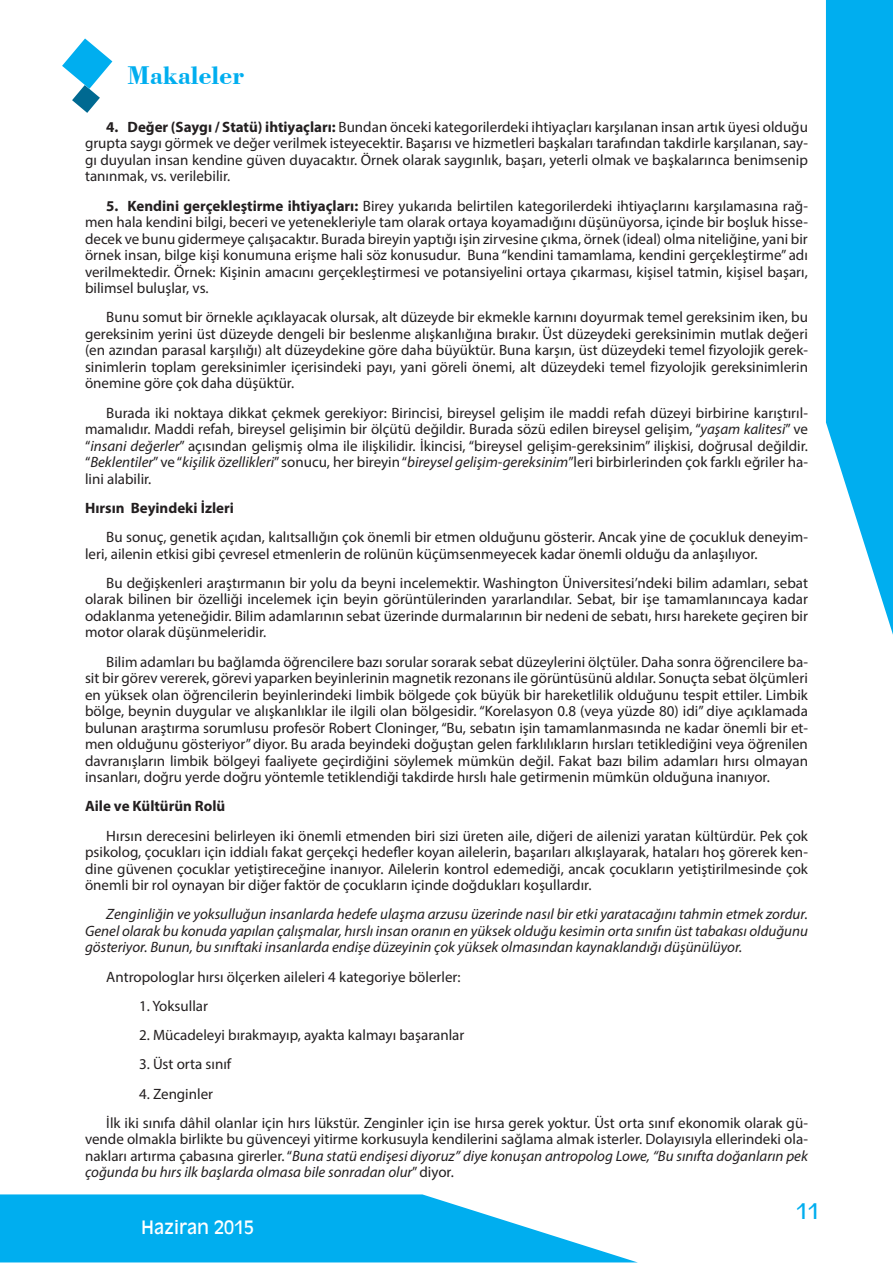
<style>
.page{position:relative;width:893px;height:1263px;background:#fff}
.page>*{position:absolute;margin:0;border:0;box-sizing:border-box;transform-origin:0 0}
.t1{font:700 27px "Bodoni BT";color:#00aeef}
.t2{font:21px "Antique Olive";color:#00aeef}
.t3{font:18px "Antique Olive";color:#fff}
.t4{font:15px/16.5px "Myriad Pro";color:#231f20;text-align:justify}
.t5{font:italic 15px/16.5px "Myriad Pro";color:#231f20;text-align:justify}
.t6{font:700 15px "Myriad Pro";color:#231f20}
.s1{font-weight:700}
.s2{font-style:italic}
</style>
<div class="page">
<svg style="left:826px;top:0;width:67px;height:635px"></svg>
<svg style="left:0;top:1194px;width:636px;height:68px"></svg>
<svg style="left:62px;top:38px;width:50px;height:75px"></svg>
<h1 class="t1" style="left:128px;top:59px;width:118px">Makaleler</h1>
<p class="t4" style="left:85px;top:118px;width:724px;text-indent:21px"><span class="s1">4. Değer (Saygı / Statü) ihtiyaçları:</span> Bundan önceki kategorilerdeki ihtiyaçları karşılanan insan artık üyesi olduğu grupta saygı görmek ve değer verilmek isteyecektir. Başarısı ve hizmetleri başkaları tarafından takdirle karşılanan, say&shy;gı duyulan insan kendine güven duyacaktır. Örnek olarak saygınlık, başarı, yeterli olmak ve başkalarınca benimsenip tanınmak, vs. verilebilir.</p>
<p class="t4" style="left:85px;top:197px;width:724px;text-indent:21px"><span class="s1">5. Kendini gerçekleştirme ihtiyaçları:</span> Birey yukarıda belirtilen kategorilerdeki ihtiyaçlarını karşılamasına rağ&shy;men hala kendini bilgi, beceri ve yetenekleriyle tam olarak ortaya koyamadığını düşünüyorsa, içinde bir boşluk hisse&shy;decek ve bunu gidermeye çalışacaktır. Burada bireyin yaptığı işin zirvesine çıkma, örnek (ideal) olma niteliğine, yani bir örnek insan, bilge kişi konumuna erişme hali söz konusudur. Buna “kendini tamamlama, kendini gerçekleştirme” adı verilmektedir. Örnek: Kişinin amacını gerçekleştirmesi ve potansiyelini ortaya çıkarması, kişisel tatmin, kişisel başarı, bilimsel buluşlar, vs.</p>
<p class="t4" style="left:85px;top:309px;width:724px;text-indent:21px">Bunu somut bir örnekle açıklayacak olursak, alt düzeyde bir ekmekle karnını doyurmak temel gereksinim iken, bu gereksinim yerini üst düzeyde dengeli bir beslenme alışkanlığına bırakır. Üst düzeydeki gereksinimin mutlak değeri (en azından parasal karşılığı) alt düzeydekine göre daha büyüktür. Buna karşın, üst düzeydeki temel fizyolojik gerek&shy;sinimlerin toplam gereksinimler içerisindeki payı, yani göreli önemi, alt düzeydeki temel fizyolojik gereksinimlerin önemine göre çok daha düşüktür.</p>
<p class="t4" style="left:85px;top:404px;width:724px;text-indent:21px">Burada iki noktaya dikkat çekmek gerekiyor: Birincisi, bireysel gelişim ile maddi refah düzeyi birbirine karıştırıl&shy;mamalıdır. Maddi refah, bireysel gelişimin bir ölçütü değildir. Burada sözü edilen bireysel gelişim, “<span class="s2">yaşam kalitesi</span>” ve “<span class="s2">insani değerler</span>” açısından gelişmiş olma ile ilişkilidir. İkincisi, “bireysel gelişim-gereksinim” ilişkisi, doğrusal değildir. “<span class="s2">Beklentiler</span>” ve “<span class="s2">kişilik özellikleri</span>” sonucu, her bireyin “<span class="s2">bireysel gelişim-gereksinim</span>”leri birbirlerinden çok farklı eğriler ha&shy;lini alabilir.</p>
<p class="t6" style="left:85px;top:498px;width:150px">Hırsın Beyindeki İzleri</p>
<p class="t4" style="left:85px;top:528px;width:724px;text-indent:21px">Bu sonuç, genetik açıdan, kalıtsallığın çok önemli bir etmen olduğunu gösterir. Ancak yine de çocukluk deneyim&shy;leri, ailenin etkisi gibi çevresel etmenlerin de rolünün küçümsenmeyecek kadar önemli olduğu da anlaşılıyor.</p>
<p class="t4" style="left:85px;top:574px;width:724px;text-indent:21px">Bu değişkenleri araştırmanın bir yolu da beyni incelemektir. Washington Üniversitesi’ndeki bilim adamları, sebat olarak bilinen bir özelliği incelemek için beyin görüntülerinden yararlandılar. Sebat, bir işe tamamlanıncaya kadar odaklanma yeteneğidir. Bilim adamlarının sebat üzerinde durmalarının bir nedeni de sebatı, hırsı harekete geçiren bir motor olarak düşünmeleridir.</p>
<p class="t4" style="left:85px;top:653px;width:724px;text-indent:21px">Bilim adamları bu bağlamda öğrencilere bazı sorular sorarak sebat düzeylerini ölçtüler. Daha sonra öğrencilere ba&shy;sit bir görev vererek, görevi yaparken beyinlerinin magnetik rezonans ile görüntüsünü aldılar. Sonuçta sebat ölçümleri en yüksek olan öğrencilerin beyinlerindeki limbik bölgede çok büyük bir hareketlilik olduğunu tespit ettiler. Limbik bölge, beynin duygular ve alışkanlıklar ile ilgili olan bölgesidir. “Korelasyon 0.8 (veya yüzde 80) idi” diye açıklamada bulunan araştırma sorumlusu profesör Robert Cloninger, “Bu, sebatın işin tamamlanmasında ne kadar önemli bir et&shy;men olduğunu gösteriyor” diyor. Bu arada beyindeki doğuştan gelen farklılıkların hırsları tetiklediğini veya öğrenilen davranışların limbik bölgeyi faaliyete geçirdiğini söylemek mümkün değil. Fakat bazı bilim adamları hırsı olmayan insanları, doğru yerde doğru yöntemle tetiklendiği takdirde hırslı hale getirmenin mümkün olduğuna inanıyor.</p>
<p class="t6" style="left:85px;top:796px;width:142px">Aile ve Kültürün Rolü</p>
<p class="t4" style="left:85px;top:827px;width:724px;text-indent:21px">Hırsın derecesini belirleyen iki önemli etmenden biri sizi üreten aile, diğeri de ailenizi yaratan kültürdür. Pek çok psikolog, çocukları için iddialı fakat gerçekçi hedefler koyan ailelerin, başarıları alkışlayarak, hataları hoş görerek ken&shy;dine güvenen çocuklar yetiştireceğine inanıyor. Ailelerin kontrol edemediği, ancak çocukların yetiştirilmesinde çok önemli bir rol oynayan bir diğer faktör de çocukların içinde doğdukları koşullardır.</p>
<p class="t5" style="left:85px;top:906px;width:724px;text-indent:21px">Zenginliğin ve yoksulluğun insanlarda hedefe ulaşma arzusu üzerinde nasıl bir etki yaratacağını tahmin etmek zordur.<br>Genel olarak bu konuda yapılan çalışmalar, hırslı insan oranın en yüksek olduğu kesimin orta sınıfın üst tabakası olduğunu gösteriyor. Bunun, bu sınıftaki insanlarda endişe düzeyinin çok yüksek olmasından kaynaklandığı düşünülüyor.</p>
<p class="t4" style="left:106px;top:968px;width:356px">Antropologlar hırsı ölçerken aileleri 4 kategoriye bölerler:</p>
<p class="t4" style="left:139px;top:997px;width:70px">1. Yoksullar</p>
<p class="t4" style="left:139px;top:1027px;width:327px">2. Mücadeleyi bırakmayıp, ayakta kalmayı başaranlar</p>
<p class="t4" style="left:139px;top:1056px;width:94px">3. Üst orta sınıf</p>
<p class="t4" style="left:139px;top:1085px;width:76px">4. Zenginler</p>
<p class="t4" style="left:85px;top:1114px;width:724px;text-indent:21px">İlk iki sınıfa dâhil olanlar için hırs lükstür. Zenginler için ise hırsa gerek yoktur. Üst orta sınıf ekonomik olarak gü&shy;vende olmakla birlikte bu güvenceyi yitirme korkusuyla kendilerini sağlama almak isterler. Dolayısıyla ellerindeki ola&shy;nakları artırma çabasına girerler. “<span class="s2">Buna statü endişesi diyoruz” diye konuşan antropolog Lowe, “Bu sınıfta doğanların pek çoğunda bu hırs ilk başlarda olmasa bile sonradan olur</span>” diyor.</p>
<p class="t3" style="left:141px;top:1217px;width:115px">HAZIRAN 2015</p>
<p class="t2" style="left:796px;top:1198px;width:25px">11</p>
</div>
